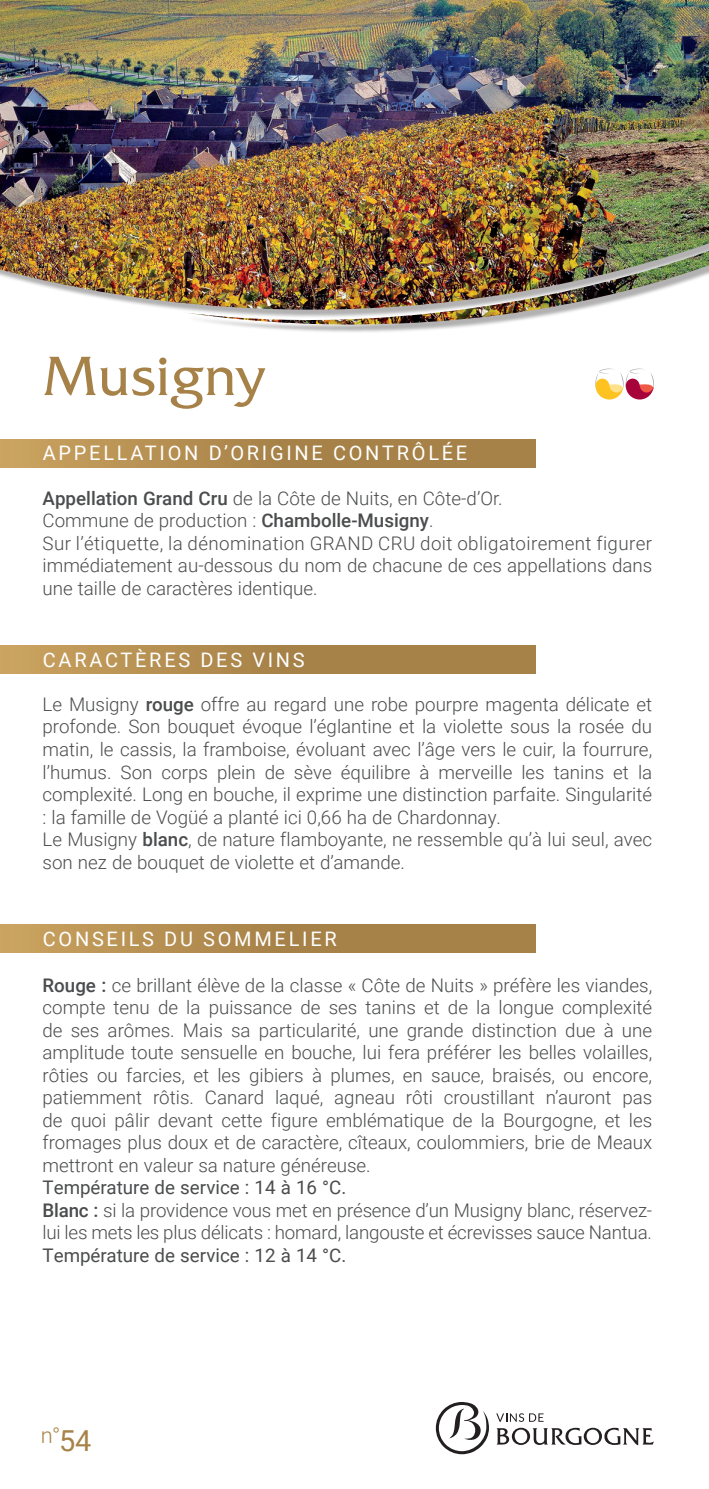
<style>
.page{position:relative;width:709px;height:1489px;background:#fff}
.page>*{position:absolute;margin:0;border:0;box-sizing:border-box;transform-origin:0 0}
.t1{font:55px "Friz Quadrata Pro";color:#a78248}
.t2{font:29px "Roboto";color:#a78248}
.t3{font:300 22px "Roboto";color:#a78248}
.Texte_courant_normal{font:20px "Roboto";letter-spacing:.135em;color:#fff}
.Texte_courant_normal-2{font:300 18.75px/22.5px "Roboto";color:#4b4c4d;text-align:justify}
.Texte_courant_normal-3{font:18.75px "Roboto";color:#4b4c4d}
.s1{font-weight:500}
</style>
<div class="page">
<img style="left:0;top:0;width:709px;height:332px">
<div style="left:0;top:645px;width:535px;height:28px;background:linear-gradient(to right,#c39c5b,#9e7a42)"></div>
<div style="left:0;top:439px;width:535px;height:29px;background:linear-gradient(to right,#c39c5b,#9e7a42)"></div>
<div style="left:0;top:924px;width:535px;height:28px;background:linear-gradient(to right,#c39c5b,#9e7a42)"></div>
<svg style="left:595px;top:368px;width:59px;height:31px"></svg>
<svg style="left:496px;top:1413px;width:47px;height:8px"></svg>
<svg style="left:496px;top:1427px;width:158px;height:18px"></svg>
<svg style="left:436px;top:1402px;width:53px;height:51px"></svg>
<p class="t1" style="left:43px;top:342px;width:225px">Musigny</p>
<p class="Texte_courant_normal" style="left:43px;top:439px;width:426px">APPELLATION D’ORIGINE CONTRÔLÉE</p>
<p class="Texte_courant_normal-2" style="left:43px;top:486px;width:461px"><span class="s1">Appellation Grand Cru</span> de la Côte de Nuits, en Côte-d’Or.</p>
<p class="Texte_courant_normal-2" style="left:43px;top:508px;width:392px">Commune de production : <span class="s1">Chambolle-Musigny</span>.</p>
<p class="Texte_courant_normal-2" style="left:43px;top:531px;width:611px">Sur l’étiquette, la dénomination GRAND CRU doit obligatoirement figurer immédiatement au-dessous du nom de chacune de ces appellations dans une taille de caractères identique.</p>
<p class="Texte_courant_normal" style="left:43px;top:645px;width:263px">CARACTÈRES DES VINS</p>
<p class="Texte_courant_normal-2" style="left:43px;top:692px;width:611px">Le Musigny <span class="s1">rouge</span> offre au regard une robe pourpre magenta délicate et profonde. Son bouquet évoque l’églantine et la violette sous la rosée du matin, le cassis, la framboise, évoluant avec l’âge vers le cuir, la fourrure, l’humus. Son corps plein de sève équilibre à merveille les tanins et la complexité. Long en bouche, il exprime une distinction parfaite. Singularité : la famille de Vogüé a planté ici 0,66 ha de Chardonnay.</p>
<p class="Texte_courant_normal-2" style="left:43px;top:827px;width:611px">Le Musigny <span class="s1">blanc</span>, de nature flamboyante, ne ressemble qu’à lui seul, avec son nez de bouquet de violette et d’amande.</p>
<p class="Texte_courant_normal" style="left:43px;top:924px;width:295px">CONSEILS DU SOMMELIER</p>
<p class="Texte_courant_normal-2" style="left:43px;top:973px;width:611px"><span class="s1">Rouge :</span> ce brillant élève de la classe « Côte de Nuits » préfère les viandes, compte tenu de la puissance de ses tanins et de la longue complexité de ses arômes. Mais sa particularité, une grande distinction due à une amplitude toute sensuelle en bouche, lui fera préférer les belles volailles, rôties ou farcies, et les gibiers à plumes, en sauce, braisés, ou encore, patiemment rôtis. Canard laqué, agneau rôti croustillant n’auront pas de quoi pâlir devant cette figure emblématique de la Bourgogne, et les fromages plus doux et de caractère, cîteaux, coulommiers, brie de Meaux mettront en valeur sa nature généreuse.</p>
<p class="Texte_courant_normal-3" style="left:43px;top:1174px;width:305px">Température de service : 14 à 16 °C.</p>
<p class="Texte_courant_normal-2" style="left:43px;top:1198px;width:611px"><span class="s1">Blanc :</span> si la providence vous met en présence d’un Musigny blanc, réservez&shy;lui les mets les plus délicats : homard, langouste et écrevisses sauce Nantua.</p>
<p class="Texte_courant_normal-3" style="left:43px;top:1241px;width:305px">Température de service : 12 à 14 °C.</p>
<p class="t3" style="left:41px;top:1419px;width:21px">n°</p>
<p class="t2" style="left:59px;top:1419px;width:34px">54</p>
</div>
